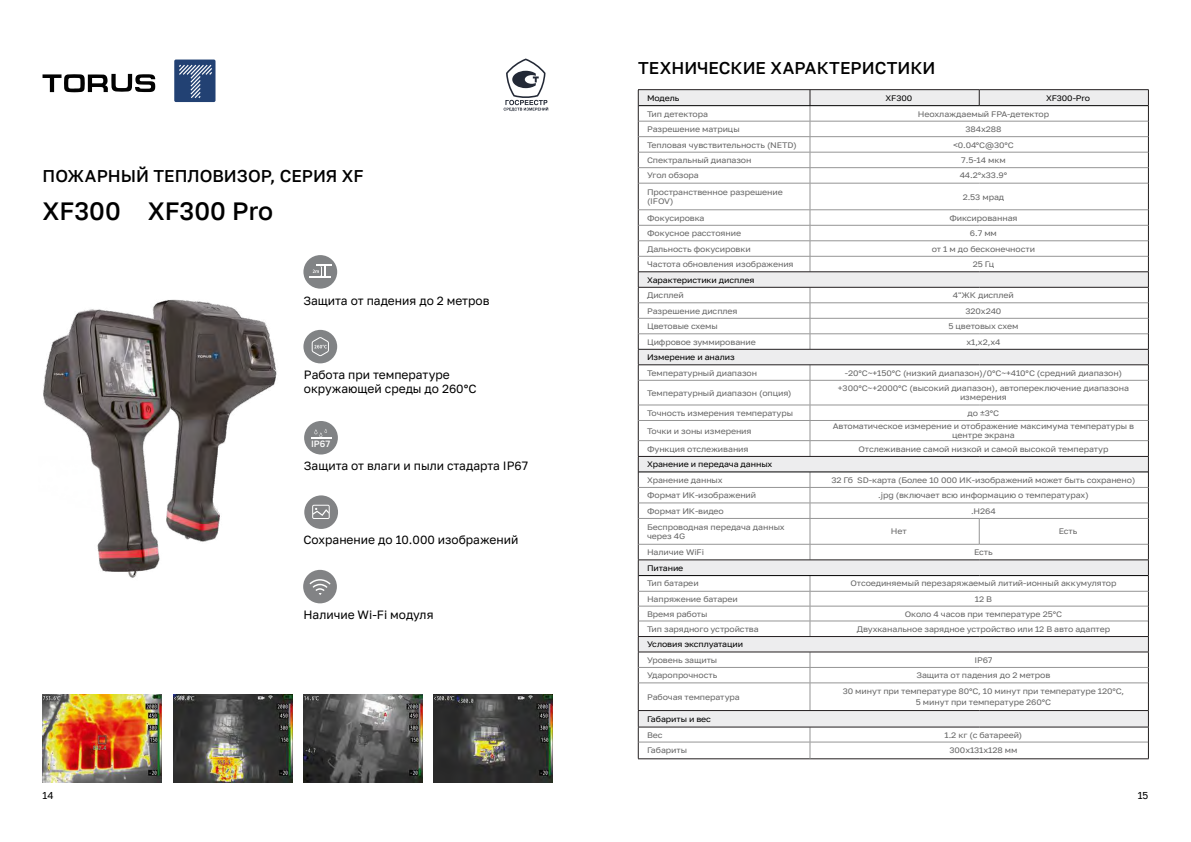
<style>
.page{position:relative;width:1191px;height:842px;background:#fff}
.page>*{position:absolute;margin:0;border:0;box-sizing:border-box;transform-origin:0 0}
.t1{font:500 25px "Golos Text";color:#000}
.t2{font:500 17px "Golos Text";color:#000}
.t3{font:12px/14px "Golos Text";color:#000}
.t4{font:10px "Golos Text";color:#000}
.t5{font:500 9px "Golos Text";color:#fff}
.t6{font:8px/9px "Golos Text";letter-spacing:-.01em;color:#666;text-align:center;scale:1.1 1}
.t7{font:8px "Golos Text";letter-spacing:-.01em;color:#000;scale:1.1 1}
</style>
<div class="page">
<svg style="left:43px;top:74px;width:112px;height:18px"></svg>
<div style="left:174px;top:60px;width:41px;height:42px;background:#224173;border-radius:2px"></div>
<svg style="left:179px;top:65px;width:33px;height:33px"></svg>
<svg style="left:503px;top:59px;width:45px;height:52px"></svg>
<hr style="left:638px;top:758px;width:172px;height:1px;background:#231f20">
<hr style="left:810px;top:758px;width:169px;height:1px;background:#231f20">
<hr style="left:979px;top:758px;width:169px;height:1px;background:#231f20">
<hr style="left:638px;top:89px;width:172px;height:1px;background:#231f20">
<hr style="left:810px;top:89px;width:169px;height:1px;background:#231f20">
<hr style="left:979px;top:89px;width:169px;height:1px;background:#231f20">
<svg style="left:638px;top:90px;width:511px;height:668px"></svg>
<hr style="left:638px;top:105px;width:172px;height:1px;background:#000">
<hr style="left:810px;top:105px;width:169px;height:1px;background:#000">
<hr style="left:979px;top:105px;width:169px;height:1px;background:#000">
<div style="left:303px;top:255px;width:34px;height:34px;background:#818385;border-radius:50%"></div>
<svg style="left:309px;top:265px;width:22px;height:13px"></svg>
<div style="left:303px;top:330px;width:34px;height:33px;background:#818385;border-radius:50%"></div>
<svg style="left:312px;top:337px;width:17px;height:19px"></svg>
<div style="left:304px;top:495px;width:34px;height:34px;background:#828385;border-radius:50%"></div>
<svg style="left:312px;top:505px;width:18px;height:14px"></svg>
<div style="left:303px;top:570px;width:34px;height:33px;background:#828385;border-radius:50%"></div>
<svg style="left:310px;top:579px;width:20px;height:16px"></svg>
<img style="left:43px;top:299px;width:234px;height:279px">
<img style="left:43px;top:695px;width:119px;height:87px">
<img style="left:173px;top:695px;width:119px;height:87px">
<img style="left:303px;top:695px;width:119px;height:87px">
<img style="left:434px;top:695px;width:119px;height:87px">
<div style="left:304px;top:421px;width:34px;height:33px;background:#818385;border-radius:50%"></div>
<svg style="left:311px;top:429px;width:20px;height:9px"></svg>
<h2 class="t2" style="left:43px;top:165px;width:322px">ПОЖАРНЫЙ ТЕПЛОВИЗОР, СЕРИЯ XF</h2>
<h1 class="t1" style="left:43px;top:196px;width:232px">XF300 XF300 Pro</h1>
<h3 class="t3" style="left:303px;top:293px;width:188px">Защита от падения до 2 метров</h3>
<h3 class="t3" style="left:304px;top:368px;width:174px">Работа при температуре окружающей среды до 260°С</h3>
<p class="t5" style="left:311px;top:438px;width:21px">IP67</p>
<h3 class="t3" style="left:304px;top:459px;width:226px">Защита от влаги и пыли стадарта IP67</h3>
<h3 class="t3" style="left:303px;top:533px;width:216px">Cохранение до 10.000 изображений</h3>
<h3 class="t3" style="left:303px;top:607px;width:132px">Наличие Wi-Fi модуля</h3>
<h2 class="t2" style="left:638px;top:58px;width:299px">ТЕХНИЧЕСКИЕ ХАРАКТЕРИСТИКИ</h2>
<p class="t7" style="left:647px;top:93px;width:31px">Mодель</p>
<p class="t7" style="left:885px;top:93px;width:26px">XF300</p>
<p class="t7" style="left:1046px;top:93px;width:42px">XF300-Pro</p>
<p class="t6" style="left:647px;top:109px;width:57px">Тип детектора</p>
<p class="t6" style="left:917px;top:109px;width:121px">Неохлаждаемый FPA-детектор</p>
<p class="t6" style="left:647px;top:125px;width:86px">Разрешение матрицы</p>
<p class="t6" style="left:965px;top:125px;width:34px">384х288</p>
<p class="t6" style="left:647px;top:140px;width:138px">Тепловая чувствительность (NETD)</p>
<p class="t6" style="left:953px;top:140px;width:57px">&lt;0.04°С@30°С</p>
<p class="t6" style="left:647px;top:156px;width:96px">Спектральный диапазон</p>
<p class="t6" style="left:961px;top:156px;width:42px">7.5-14 мкм</p>
<p class="t6" style="left:647px;top:171px;width:49px">Угол обзора</p>
<p class="t6" style="left:959px;top:171px;width:45px">44.2°х33.9°</p>
<p class="t6" style="left:647px;top:188px;width:125px;text-align:left">Пространственное разрешение (IFOV)</p>
<p class="t6" style="left:962px;top:192px;width:39px">2.53 мрад</p>
<p class="t6" style="left:647px;top:213px;width:54px">Фокусировка</p>
<p class="t6" style="left:949px;top:213px;width:63px">Фиксированная</p>
<p class="t6" style="left:647px;top:229px;width:87px">Фокусное расстояние</p>
<p class="t6" style="left:970px;top:229px;width:26px">6.7 мм</p>
<p class="t6" style="left:647px;top:244px;width:96px">Дальность фокусировки</p>
<p class="t6" style="left:932px;top:244px;width:95px">от 1 м до бесконечности</p>
<p class="t6" style="left:647px;top:260px;width:135px">Частота обновления изображения</p>
<p class="t6" style="left:972px;top:260px;width:21px">25 Гц</p>
<p class="t7" style="left:647px;top:275px;width:99px">Характеристики дисплея</p>
<p class="t6" style="left:647px;top:291px;width:35px">Дисплей</p>
<p class="t6" style="left:953px;top:291px;width:57px">4"ЖК дисплей</p>
<p class="t6" style="left:647px;top:306px;width:84px">Разрешение дисплея</p>
<p class="t6" style="left:965px;top:306px;width:34px">320х240</p>
<p class="t6" style="left:647px;top:322px;width:66px">Цветовые схемы</p>
<p class="t6" style="left:948px;top:322px;width:65px">5 цветовых схем</p>
<p class="t6" style="left:647px;top:337px;width:100px">Цифровое зуммирование</p>
<p class="t6" style="left:966px;top:337px;width:32px">х1,х2,х4</p>
<p class="t7" style="left:647px;top:352px;width:81px">Измерение и анализ</p>
<p class="t6" style="left:647px;top:368px;width:102px">Температурный диапазон</p>
<p class="t6" style="left:845px;top:368px;width:253px">-20°С~+150°С (низкий диапазон)/0°С~+410°С (средний диапазон)</p>
<p class="t6" style="left:647px;top:388px;width:133px">Температурный диапазон (опция)</p>
<p class="t6" style="left:838px;top:384px;width:266px">+300°С~+2000°С (высокий диапазон), автопереключение диапазона измерения</p>
<p class="t6" style="left:647px;top:408px;width:134px">Точность измерения температуры</p>
<p class="t6" style="left:967px;top:408px;width:30px">до ±3°С</p>
<p class="t6" style="left:647px;top:426px;width:96px">Точки и зоны измерения</p>
<p class="t6" style="left:832px;top:422px;width:275px">Автоматическое измерение и отображение максимума температуры в центре экрана</p>
<p class="t6" style="left:647px;top:444px;width:94px">Функция отслеживания</p>
<p class="t6" style="left:858px;top:444px;width:229px">Отслеживание самой низкой и самой высокой температур</p>
<p class="t7" style="left:647px;top:460px;width:115px">Хранение и передача данных</p>
<p class="t6" style="left:647px;top:475px;width:70px">Хранение данных</p>
<p class="t6" style="left:831px;top:475px;width:278px">32 Гб SD-карта (Более 10 000 ИК-изображений может быть сохранено)</p>
<p class="t6" style="left:647px;top:491px;width:101px">Формат ИК-изображений</p>
<p class="t6" style="left:878px;top:491px;width:193px">.jpg (включает всю информацию о температурах)</p>
<p class="t6" style="left:647px;top:506px;width:71px">Формат ИК-видео</p>
<p class="t6" style="left:971px;top:506px;width:24px">.Н264</p>
<p class="t6" style="left:647px;top:522px;width:127px;text-align:left">Беспроводная передача данных через 4G</p>
<p class="t6" style="left:891px;top:527px;width:16px">Нет</p>
<p class="t6" style="left:1058px;top:527px;width:19px">Есть</p>
<p class="t6" style="left:647px;top:548px;width:53px">Наличие WiFi</p>
<p class="t6" style="left:974px;top:548px;width:19px">Есть</p>
<p class="t7" style="left:647px;top:563px;width:35px">Питание</p>
<p class="t6" style="left:647px;top:579px;width:48px">Тип батареи</p>
<p class="t6" style="left:850px;top:579px;width:243px">Отсоединяемый перезаряжаемый литий-ионный аккумулятор</p>
<p class="t6" style="left:647px;top:594px;width:84px">Напряжение батареи</p>
<p class="t6" style="left:975px;top:594px;width:17px">12 В</p>
<p class="t6" style="left:647px;top:609px;width:56px">Время работы</p>
<p class="t6" style="left:905px;top:609px;width:144px">Около 4 часов при температуре 25°С</p>
<p class="t6" style="left:647px;top:624px;width:103px">Тип зарядного устройства</p>
<p class="t6" style="left:856px;top:624px;width:232px">Двухканальное зарядное устройство или 12 В авто адаптер</p>
<p class="t7" style="left:647px;top:640px;width:89px">Условия эксплуатации</p>
<p class="t6" style="left:647px;top:655px;width:65px">Уровень защиты</p>
<p class="t6" style="left:974px;top:655px;width:18px">IP67</p>
<p class="t6" style="left:647px;top:671px;width:65px">Ударопрочность</p>
<p class="t6" style="left:916px;top:671px;width:123px">Защита от падения до 2 метров</p>
<p class="t6" style="left:647px;top:692px;width:86px">Рабочая температура</p>
<p class="t6" style="left:842px;top:686px;width:257px;line-height:10.7px">30 минут при температуре 80°C, 10 минут при температуре 120°C,<br>5 минут при температуре 260°C</p>
<p class="t7" style="left:647px;top:714px;width:60px">Габариты и вес</p>
<p class="t6" style="left:647px;top:730px;width:16px">Вес</p>
<p class="t6" style="left:944px;top:730px;width:72px">1.2 кг (c батареей)</p>
<p class="t6" style="left:647px;top:746px;width:38px">Габариты</p>
<p class="t6" style="left:949px;top:746px;width:63px">300x131x128 мм</p>
<p class="t4" style="left:43px;top:789px;width:12px">14</p>
<p class="t4" style="left:1137px;top:789px;width:12px">15</p>
</div>
